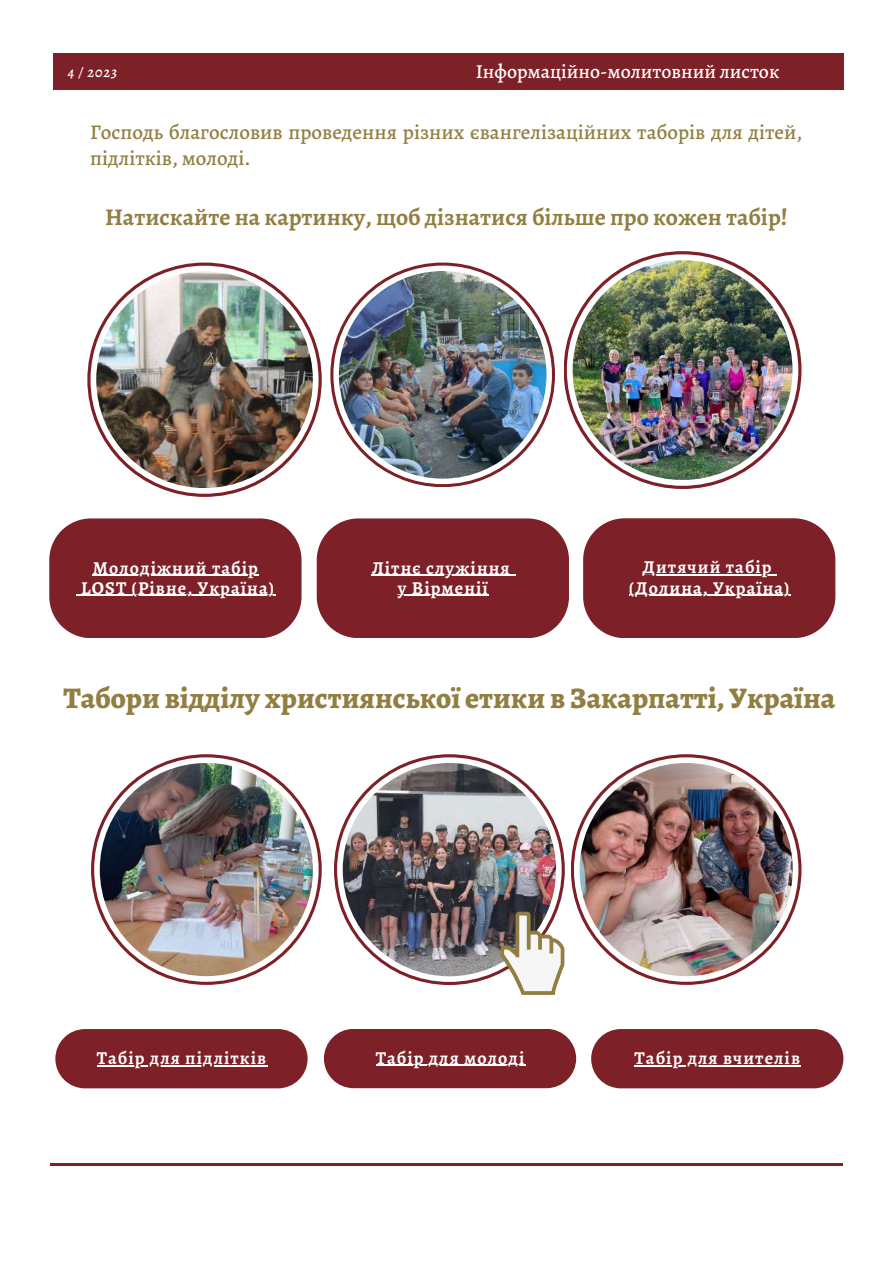
<style>
.page{position:relative;width:893px;height:1264px;background:#fff}
.page>*{position:absolute;margin:0;border:0;box-sizing:border-box;transform-origin:0 0}
.t1{font:800 30px "Alegreya";color:#917e41}
.t2{font:700 24px "Alegreya";color:#917e41}
.t3{font:500 21px/25.8px "Alegreya";color:#917e41}
.t4{font:500 19.8px "Alegreya";color:#fff}
.t5{font:700 18.15px/20.2px "Alegreya";letter-spacing:.06em;color:#fff;text-align:center}
.t6{font:italic 500 14.85px "Alegreya";color:#fff}
</style>
<div class="page">
<div style="left:54px;top:54px;width:790px;height:36px;background:#7d2027"></div>
<svg style="left:87px;top:262px;width:235px;height:235px;background:#92444a"></svg>
<div style="left:90px;top:266px;width:228px;height:228px;background:#fff;border-radius:50%"></div>
<img style="left:96px;top:271px;width:217px;height:217px;border-radius:50%">
<svg style="left:570px;top:754px;width:231px;height:230px;background:#94484e"></svg>
<div style="left:574px;top:757px;width:224px;height:224px;background:#fff;border-radius:50%"></div>
<img style="left:579px;top:763px;width:213px;height:213px;border-radius:50%">
<svg style="left:334px;top:754px;width:230px;height:231px;background:#8f3f45"></svg>
<svg style="left:337px;top:757px;width:224px;height:224px"></svg>
<img style="left:343px;top:763px;width:213px;height:213px;border-radius:50%">
<svg style="left:91px;top:754px;width:231px;height:230px;background:#914349"></svg>
<div style="left:94px;top:757px;width:224px;height:224px;background:#fff;border-radius:50%"></div>
<img style="left:100px;top:763px;width:213px;height:213px;border-radius:50%">
<svg style="left:330px;top:262px;width:225px;height:225px;background:#8c3b41"></svg>
<svg style="left:333px;top:265px;width:219px;height:219px"></svg>
<img style="left:339px;top:271px;width:207px;height:207px;border-radius:50%">
<svg style="left:563px;top:251px;width:238px;height:238px;background:#8d3b41"></svg>
<div style="left:567px;top:254px;width:231px;height:232px;background:#fff;border-radius:50%"></div>
<img style="left:572px;top:260px;width:220px;height:220px;border-radius:50%">
<svg style="left:49px;top:518px;width:252px;height:120px;background:#863036"></svg>
<hr style="left:81px;top:595px;width:194px;height:1px;background:#fff">
<div style="left:55px;top:1029px;width:252px;height:59px;background:#7d2027;border-radius:30px"></div>
<hr style="left:97px;top:1065px;width:170px;height:1px;background:#fff">
<div style="left:324px;top:1028px;width:252px;height:60px;background:#7d2027;border-radius:30px"></div>
<hr style="left:375px;top:1064px;width:150px;height:1px;background:#fff">
<div style="left:591px;top:1029px;width:252px;height:59px;background:#7d2027;border-radius:30px"></div>
<hr style="left:634px;top:1065px;width:167px;height:1px;background:#fff">
<svg style="left:317px;top:518px;width:252px;height:120px;background:#852e35"></svg>
<hr style="left:398px;top:595px;width:91px;height:1px;background:#fff">
<svg style="left:583px;top:518px;width:252px;height:120px;background:#852d34"></svg>
<hr style="left:629px;top:594px;width:161px;height:2px;background:#fff">
<hr style="left:50px;top:1162px;width:792px;height:3px;background:#7d2027">
<svg style="left:500px;top:911px;width:64px;height:83px"></svg>
<p class="t6" style="left:68px;top:62px;width:51px">4 / 2023</p>
<p class="t4" style="left:475px;top:58px;width:305px">Інформаційно-молитовний листок</p>
<p class="t3" style="left:90px;top:119px;width:713px">Господь благословив проведення різних євангелізаційних таборів для дітей, підлітків, молоді.</p>
<h2 class="t2" style="left:105px;top:200px;width:684px">Натискайте на картинку, щоб дізнатися більше про кожен табір!</h2>
<p class="t5" style="left:81px;top:557px;width:194px">Молодіжний табір<br>LOST (Рівне, Україна)</p>
<p class="t5" style="left:371px;top:557px;width:140px">Літнє служіння у Вірменії</p>
<p class="t5" style="left:629px;top:557px;width:162px">Дитячий табір (Долина, Україна)</p>
<h1 class="t1" style="left:63px;top:677px;width:773px">Табори відділу християнської етики в Закарпатті, Україна</h1>
<p class="t5" style="left:97px;top:1047px;width:171px">Табір для підлітків</p>
<p class="t5" style="left:375px;top:1047px;width:150px">Табір для молоді</p>
<p class="t5" style="left:634px;top:1047px;width:167px">Табір для вчителів</p>
</div>
